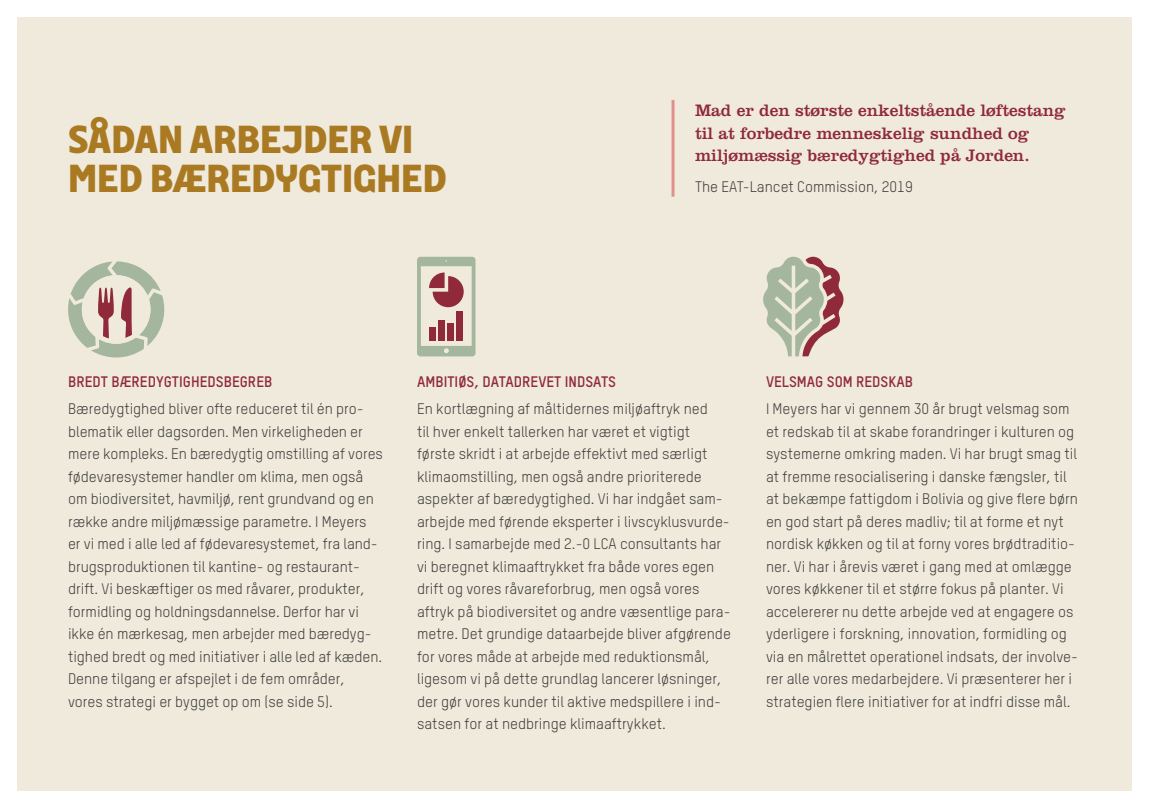
<style>
.page{position:relative;width:1149px;height:808px;background:#fff}
.page>*{position:absolute;margin:0;border:0;box-sizing:border-box;transform-origin:0 0}
.Brødtekst_-_Overskri{font:700 39px "Meyer Grand";color:#aa7a23}
.t1{font:17.25px/22.5px "Clarendon";color:#902a3b}
.Brødtekst_-_ny{font:15px/22.5px "TSTARPRO";color:#3c3c3b}
.Brødtekst_-_Lille_ov{font:700 15px "TSTARPRO";color:#902a3b}
</style>
<div class="page">
<div style="left:17px;top:17px;width:1114px;height:774px;background:#f0eadc"></div>
<svg style="left:417px;top:257px;width:58px;height:99px"></svg>
<svg style="left:68px;top:261px;width:96px;height:96px"></svg>
<div style="left:82px;top:275px;width:68px;height:69px;border:4px solid #f0eadc;border-radius:50%"></div>
<svg style="left:763px;top:256px;width:80px;height:100px"></svg>
<hr style="left:671px;top:100px;width:3px;height:97px;background:#e0918b">
<p class="Brødtekst_-_Overskri" style="left:68px;top:113px;width:347px">SÅDAN ARBEJDER VI</p>
<p class="Brødtekst_-_Overskri" style="left:68px;top:152px;width:380px">MED BÆREDYGTIGHED</p>
<p class="t1" style="left:694px;top:99px;width:372px">Mad er den største enkeltstående løftestang til at forbedre menneskelig sundhed og miljømæssig bæredygtighed på Jorden.</p>
<p class="Brødtekst_-_ny" style="left:694px;top:176px;width:219px">The EAT-Lancet Commission, 2019</p>
<p class="Brødtekst_-_Lille_ov" style="left:68px;top:372px;width:206px">BREDT BÆREDYGTIGHEDSBEGREB</p>
<p class="Brødtekst_-_ny" style="left:68px;top:397px;width:316px">Bæredygtighed bliver ofte reduceret til én pro&shy;blematik eller dagsorden. Men virkeligheden er mere kompleks. En bæredygtig omstilling af vores fødevaresystemer handler om klima, men også om biodiversitet, havmiljø, rent grundvand og en række andre miljømæssige parametre. I Meyers<br>er vi med i alle led af fødevaresystemet, fra land&shy;brugsproduktionen til kantine- og restaurant&shy;drift. Vi beskæftiger os med råvarer, produkter, formidling og holdningsdannelse. Derfor har vi ikke én mærkesag, men arbejder med bæredyg&shy;tighed bredt og med initiativer i alle led af kæden.<br>Denne tilgang er afspejlet i de fem områder, vores strategi er bygget op om (se side 5).</p>
<p class="Brødtekst_-_Lille_ov" style="left:417px;top:372px;width:200px">AMBITIØS, DATADREVET INDSATS</p>
<p class="Brødtekst_-_ny" style="left:417px;top:397px;width:315px">En kortlægning af måltidernes miljøaftryk ned<br>til hver enkelt tallerken har været et vigtigt første skridt i at arbejde effektivt med særligt klimaomstilling, men også andre prioriterede aspekter af bæredygtighed. Vi har indgået sam&shy;arbejde med førende eksperter i livscyklusvurde&shy;ring. I samarbejde med 2.-0 LCA consultants har vi beregnet klimaaftrykket fra både vores egen drift og vores råvareforbrug, men også vores aftryk på biodiversitet og andre væsentlige para&shy;metre. Det grundige dataarbejde bliver afgørende for vores måde at arbejde med reduktionsmål, ligesom vi på dette grundlag lancerer løsninger, der gør vores kunder til aktive medspillere i ind&shy;satsen for at nedbringe klimaaftrykket.</p>
<p class="Brødtekst_-_Lille_ov" style="left:765px;top:372px;width:149px">VELSMAG SOM REDSKAB</p>
<p class="Brødtekst_-_ny" style="left:765px;top:397px;width:313px">I Meyers har vi gennem 30 år brugt velsmag som et redskab til at skabe forandringer i kulturen og systemerne omkring maden. Vi har brugt smag til at fremme resocialisering i danske fængsler, til at bekæmpe fattigdom i Bolivia og give flere børn en god start på deres madliv; til at forme et nyt nordisk køkken og til at forny vores brødtraditio&shy;ner. Vi har i årevis været i gang med at omlægge vores køkkener til et større fokus på planter. Vi accelererer nu dette arbejde ved at engagere os yderligere i forskning, innovation, formidling og via en målrettet operationel indsats, der involve&shy;rer alle vores medarbejdere. Vi præsenterer her i strategien flere initiativer for at indfri disse mål.</p>
</div>
